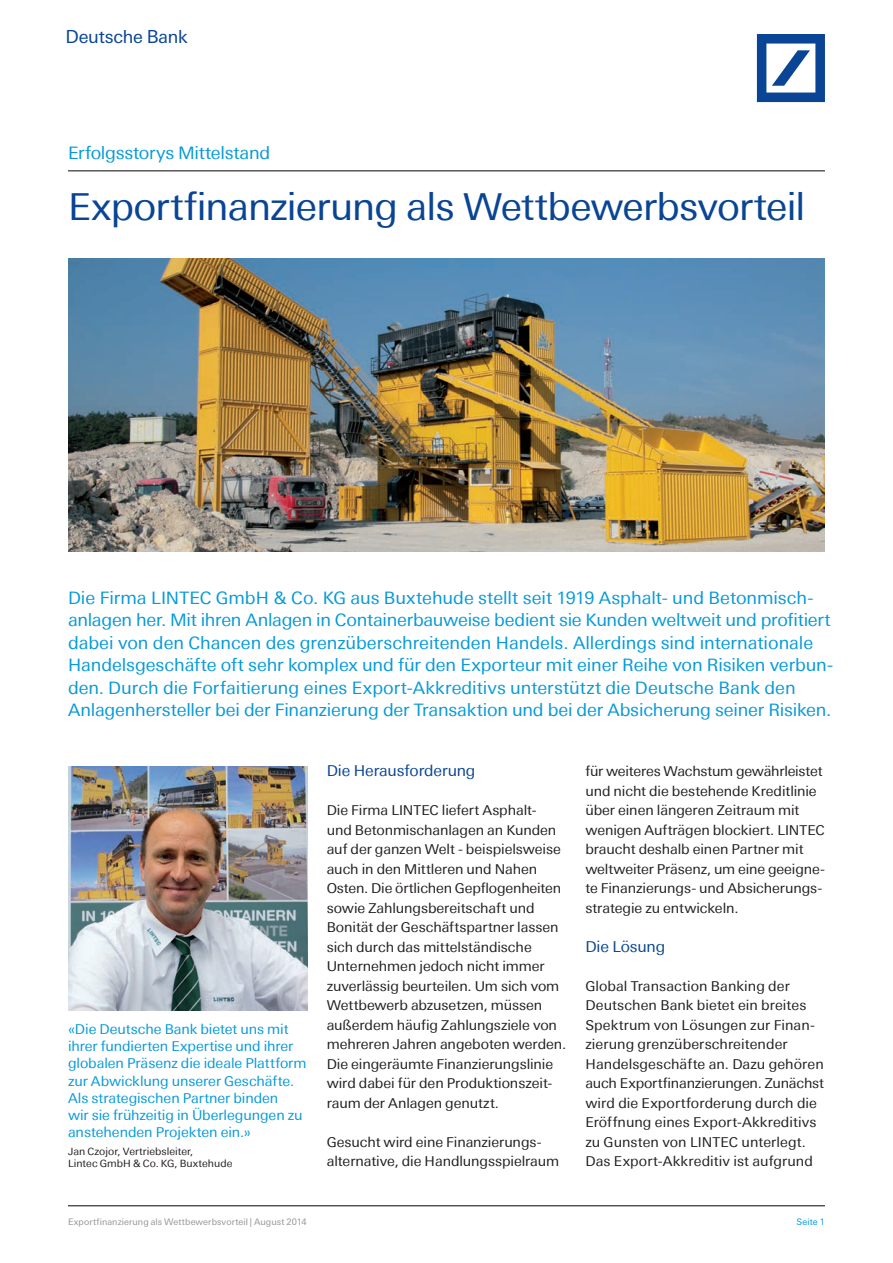
<style>
.page{position:relative;width:893px;height:1263px;background:#fff}
.page>*{position:absolute;margin:0;border:0;box-sizing:border-box;transform-origin:0 0}
._00_Titel_Headline_B{font:39px "Univers Deutsche Bank Mod";letter-spacing:-.02em;color:#094594}
._02_Intro{font:18px/22.5px "Univers Deutsche Bank Mod";letter-spacing:-.005em;color:#069ad9}
.t1{font:18px "Deu Ba Univers";letter-spacing:-.015em;color:#094594}
._03_Copy_Headline_Bl{font:15.75px "Univers Deutsche Bank Mod";letter-spacing:-.01em;color:#094594}
._03_Copy{font:14.25px/19.5px "Univers Deutsche Bank Mod";letter-spacing:-.005em;color:#231f20}
._04_Marginaltext{font:14.25px/17.2px "Univers Deutsche Bank Mod";letter-spacing:-.005em;color:#069ad9}
._04_Marginaltext-2{font:10.5px "Univers Deutsche Bank Mod";color:#231f20}
._04_Fußnoten{font:9px "Deu Ba Univers";letter-spacing:.01em;color:#939598}
._04_Fußnoten-2{font:9px "Deu Ba Univers";letter-spacing:.015em;color:#069ad9}
.s1{font-family:"Deu Ba Univers"}
</style>
<div class="page">
<hr style="left:68px;top:1205px;width:757px;height:1px;background:#231f20">
<svg style="left:757px;top:34px;width:68px;height:68px"></svg>
<img style="left:68px;top:767px;width:240px;height:243px">
<img style="left:68px;top:258px;width:757px;height:294px">
<hr style="left:68px;top:170px;width:757px;height:1px;background:#231f20">
<p class="t1" style="left:66px;top:27px;width:124px">Deutsche Bank</p>
<p class="_02_Intro" style="left:68px;top:141px;width:204px">Erfolgsstorys Mittelstand</p>
<p class="_00_Titel_Headline_B" style="left:68px;top:184px;width:739px">Exportfinanzierung als Wettbewerbsvorteil</p>
<p class="_02_Intro" style="left:68px;top:586px;width:767px">Die Firma LINTEC GmbH &amp; Co. KG aus Buxtehude stellt seit 1919 Asphalt- und Betonmisch&shy;anlagen her. Mit ihren Anlagen in Containerbauweise bedient sie Kunden weltweit und profitiert dabei von den Chancen des grenzüberschreitenden Handels. Allerdings sind internationale Handelsgeschäfte oft sehr komplex und für den Exporteur mit einer Reihe von Risiken verbun&shy;den. Durch die Forfaitierung eines Export-Akkreditivs unterstützt die Deutsche Bank den Anlagenhersteller bei der Finanzierung der Transaktion und bei der Absicherung seiner Risiken.</p>
<p class="_04_Marginaltext" style="left:68px;top:1020px;width:240px"><span class="s1">«</span>Die Deutsche Bank bietet uns mit ihrer fundierten Expertise und ihrer globalen Präsenz die ideale Plattform zur Abwicklung unserer Geschäfte.<br>Als strategischen Partner binden<br>wir sie frühzeitig in Überlegungen zu anstehenden Projekten ein.<span class="s1">»</span></p>
<p class="_04_Marginaltext-2" style="left:68px;top:1145px;width:127px">Jan Czojor, Vertriebsleiter,</p>
<p class="_04_Marginaltext-2" style="left:68px;top:1157px;width:166px">Lintec GmbH &amp; Co. KG, Buxtehude</p>
<p class="_03_Copy_Headline_Bl" style="left:327px;top:761px;width:150px">Die Herausforderung</p>
<p class="_03_Copy" style="left:327px;top:800px;width:241px">Die Firma LINTEC liefert Asphalt-<br>und Betonmischanlagen an Kunden auf der ganzen Welt - beispielsweise auch in den Mittleren und Nahen Osten. Die örtlichen Gepflogenheiten sowie Zahlungsbereitschaft und Bonität der Geschäftspartner lassen sich durch das mittelständische Unternehmen jedoch nicht immer zuverlässig beurteilen. Um sich vom Wettbewerb abzusetzen, müssen außerdem häufig Zahlungsziele von mehreren Jahren angeboten werden.<br>Die eingeräumte Finanzierungslinie wird dabei für den Produktionszeit&shy;raum der Anlagen genutzt.</p>
<p class="_03_Copy" style="left:327px;top:1132px;width:234px">Gesucht wird eine Finanzierungs&shy;alternative, die Handlungsspielraum</p>
<p class="_03_Copy" style="left:585px;top:761px;width:241px">für weiteres Wachstum gewährleistet und nicht die bestehende Kreditlinie über einen längeren Zeitraum mit wenigen Aufträgen blockiert. LINTEC braucht deshalb einen Partner mit weltweiter Präsenz, um eine geeigne&shy;te Finanzierungs- und Absicherungs&shy;strategie zu entwickeln.</p>
<p class="_03_Copy_Headline_Bl" style="left:585px;top:937px;width:81px">Die Lösung</p>
<p class="_03_Copy" style="left:585px;top:976px;width:240px">Global Transaction Banking der Deutschen Bank bietet ein breites Spektrum von Lösungen zur Finan&shy;zierung grenzüberschreitender Handelsgeschäfte an. Dazu gehören auch Exportfinanzierungen. Zunächst wird die Exportforderung durch die Eröffnung eines Export-Akkreditivs zu Gunsten von LINTEC unterlegt.<br>Das Export-Akkreditiv ist aufgrund</p>
<p class="_04_Fußnoten" style="left:68px;top:1216px;width:240px">Exportfinanzierung als Wettbewerbsvorteil | August 2014</p>
<p class="_04_Fußnoten-2" style="left:796px;top:1217px;width:30px">Seite 1</p>
</div>
